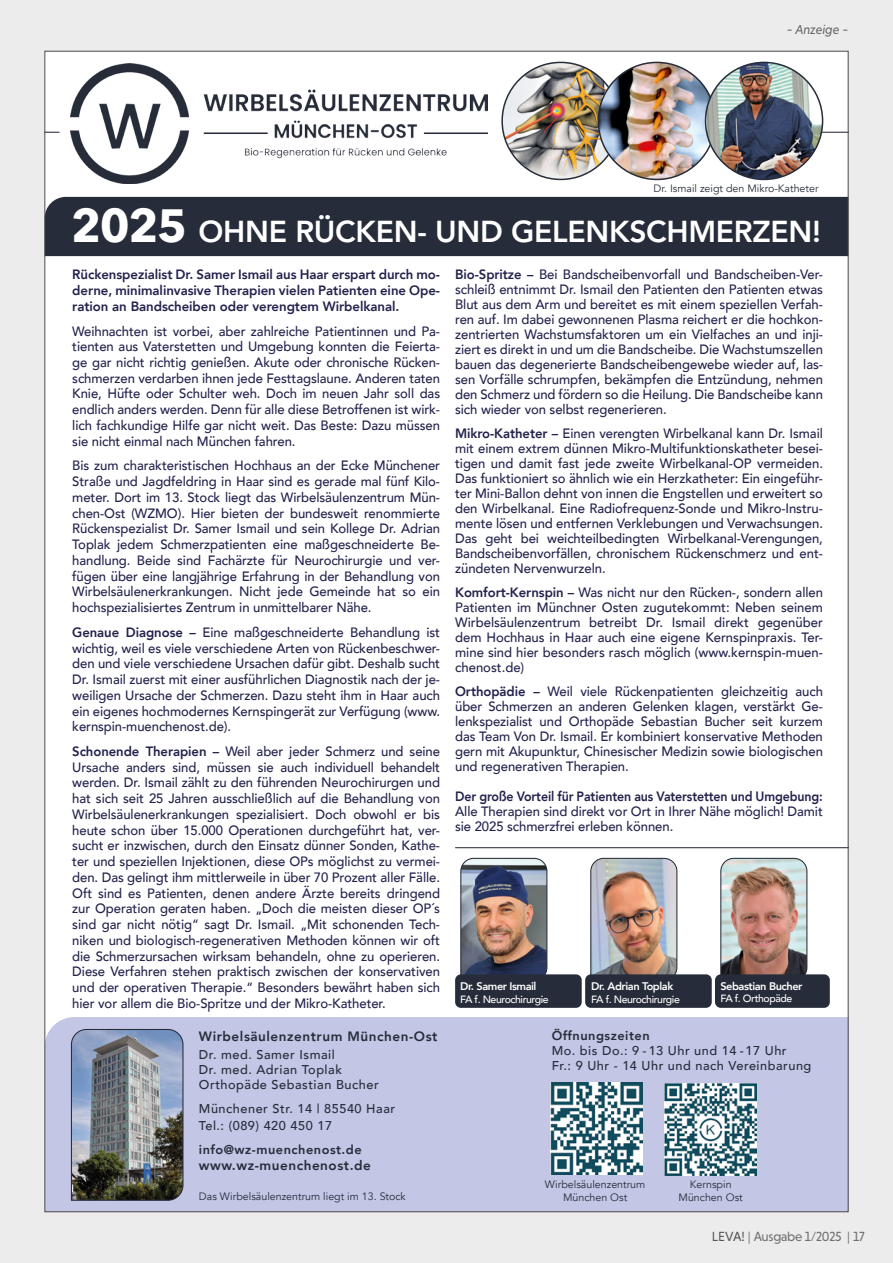
<style>
.page{position:relative;width:893px;height:1263px;background:#ececed}
.page>*{position:absolute;margin:0;border:0;box-sizing:border-box;transform-origin:0 0}
.t1{font:800 30px "Avenir LT Std";letter-spacing:-.01em;color:#fff}
.t2{font:500 13.5px/15.8px "Avenir";letter-spacing:-.005em;color:#22224d;text-align:justify}
.t3{font:800 13.5px/15.8px "Avenir";letter-spacing:-.01em;color:#22224d;text-align:justify}
.t4{font:800 13.5px "Avenir";letter-spacing:-.01em;color:#22224d;scale:.92 1}
.t5{font:800 13.5px "Avenir";letter-spacing:.04em;color:#262c39}
.t6{font:13.5px "Niveau Grotesk";letter-spacing:-.02em;color:#6f6f6e}
.t7{font:500 12.75px/15px "Avenir";letter-spacing:.04em;color:#262c39}
.t8{font:800 12.75px "Avenir";letter-spacing:.04em;color:#262c39}
.t9{font:italic 12px "New Hero";letter-spacing:-.01em;color:#636362;scale:.96 1}
.t10{font:800 10.95px "Avenir";letter-spacing:-.04em;color:#fff}
.t11{font:10.65px/12.8px "Avenir";color:#262c39;text-align:center}
.t12{font:500 10.5px "Avenir";letter-spacing:-.04em;color:#fff}
.s1{font-family:"Avenir Next";font-weight:700;font-size:46.5px}
.s2{font-weight:800}
.s3{color:#565656}
</style>
<div class="page">
<div style="left:45px;top:51px;width:803px;height:1161px;background:#fff"></div>
<hr style="left:45px;top:132px;width:803px;height:1px;background:#262c39">
<hr style="left:455px;top:847px;width:393px;height:1px;background:#262c39">
<img style="left:460px;top:857px;width:88px;height:117px">
<img style="left:590px;top:857px;width:88px;height:117px">
<div style="left:455px;top:974px;width:127px;height:34px;background:#262c39;border-radius:6px"></div>
<div style="left:585px;top:974px;width:127px;height:34px;background:#262c39;border-radius:6px"></div>
<div style="left:47px;top:1017px;width:799px;height:193px;background:#c3c6e5"></div>
<img style="left:665px;top:1083px;width:92px;height:92px">
<img style="left:551px;top:1082px;width:91px;height:92px">
<img style="left:70px;top:63px;width:418px;height:120px">
<div style="left:47px;top:197px;width:799px;height:59px;background:#262c39"></div>
<img style="left:502px;top:62px;width:117px;height:117px;border-radius:58px">
<img style="left:598px;top:62px;width:117px;height:117px;border-radius:58px">
<img style="left:705px;top:62px;width:118px;height:117px;border-radius:59px">
<div style="left:705px;top:62px;width:118px;height:118px;border:2px solid #262c39;border-radius:50%"></div>
<img style="left:720px;top:857px;width:88px;height:117px">
<div style="left:715px;top:974px;width:115px;height:34px;background:#262c39;border-radius:6px"></div>
<img style="left:70px;top:1028px;width:114px;height:173px">
<p class="t9" style="left:787px;top:21px;width:66px">– Anzeige –</p>
<p class="t11" style="left:654px;top:182px;width:166px">Dr. Ismail zeigt den Mikro-Katheter</p>
<h1 class="t1" style="left:71px;top:214px;width:751px"><span class="s1">2025</span> OHNE RÜCKEN- UND GELENKSCHMERZEN!</h1>
<p class="t2" style="left:455px;top:266px;width:369px;line-height:15px"><span class="s2">Bio-Spritze –</span> Bei Bandscheibenvorfall und Bandscheiben-Ver&shy;schleiß entnimmt Dr. Ismail den Patienten den Patienten etwas Blut aus dem Arm und bereitet es mit einem speziellen Verfah&shy;ren auf. Im dabei gewonnenen Plasma reichert er die hochkon&shy;zentrierten Wachstumsfaktoren um ein Vielfaches an und inji&shy;ziert es direkt in und um die Bandscheibe. Die Wachstumszellen bauen das degenerierte Bandscheibengewebe wieder auf, las&shy;sen Vorfälle schrumpfen, bekämpfen die Entzündung, nehmen den Schmerz und fördern so die Heilung. Die Bandscheibe kann sich wieder von selbst regenerieren.</p>
<p class="t2" style="left:455px;top:425px;width:369px;line-height:15px"><span class="s2">Mikro-Katheter –</span> Einen verengten Wirbelkanal kann Dr. Ismail mit einem extrem dünnen Mikro-Multifunktionskatheter besei&shy;tigen und damit fast jede zweite Wirbelkanal-OP vermeiden.<br>Das funktioniert so ähnlich wie ein Herzkatheter: Ein eingeführ&shy;ter Mini-Ballon dehnt von innen die Engstellen und erweitert so den Wirbelkanal. Eine Radiofrequenz-Sonde und Mikro-Instru&shy;mente lösen und entfernen Verklebungen und Verwachsungen.<br>Das geht bei weichteilbedingten Wirbelkanal-Verengungen, Bandscheibenvorfällen, chronischem Rückenschmerz und ent&shy;zündeten Nervenwurzeln.</p>
<p class="t2" style="left:455px;top:584px;width:369px;line-height:15px"><span class="s2">Komfort-Kernspin –</span> Was nicht nur den Rücken-, sondern allen Patienten im Münchner Osten zugutekommt: Neben seinem Wirbelsäulenzentrum betreibt Dr. Ismail direkt gegenüber dem Hochhaus in Haar auch eine eigene Kernspinpraxis. Ter&shy;mine sind hier besonders rasch möglich (www.kernspin-muen&shy;chenost.de)</p>
<p class="t2" style="left:455px;top:683px;width:369px;line-height:15px"><span class="s2">Orthopädie –</span> Weil viele Rückenpatienten gleichzeitig auch über Schmerzen an anderen Gelenken klagen, verstärkt Ge&shy;lenkspezialist und Orthopäde Sebastian Bucher seit kurzem das Team Von Dr. Ismail. Er kombiniert konservative Methoden gern mit Akupunktur, Chinesischer Medizin sowie biologischen und regenerativen Therapien.</p>
<p class="t4" style="left:455px;top:786px;width:401px">Der große Vorteil für Patienten aus Vaterstetten und Umgebung:</p>
<p class="t2" style="left:455px;top:803px;width:369px;line-height:15px">Alle Therapien sind direkt vor Ort in Ihrer Nähe möglich! Damit sie 2025 schmerzfrei erleben können.</p>
<p class="t3" style="left:72px;top:267px;width:369px">Rückenspezialist Dr. Samer Ismail aus Haar erspart durch mo&shy;derne, minimalinvasive Therapien vielen Patienten eine Ope&shy;ration an Bandscheiben oder verengtem Wirbelkanal.</p>
<p class="t2" style="left:72px;top:322px;width:369px">Weihnachten ist vorbei, aber zahlreiche Patientinnen und Pa&shy;tienten aus Vaterstetten und Umgebung konnten die Feierta&shy;ge gar nicht richtig genießen. Akute oder chronische Rücken&shy;schmerzen verdarben ihnen jede Festtagslaune. Anderen taten Knie, Hüfte oder Schulter weh. Doch im neuen Jahr soll das endlich anders werden. Denn für alle diese Betroffenen ist wirk&shy;lich fachkundige Hilfe gar nicht weit. Das Beste: Dazu müssen sie nicht einmal nach München fahren.</p>
<p class="t2" style="left:72px;top:457px;width:369px">Bis zum charakteristischen Hochhaus an der Ecke Münchener Straße und Jagdfeldring in Haar sind es gerade mal fünf Kilo&shy;meter. Dort im 13. Stock liegt das Wirbelsäulenzentrum Mün&shy;chen-Ost (WZMO). Hier bieten der bundesweit renommierte Rückenspezialist Dr. Samer Ismail und sein Kollege Dr. Adrian Toplak jedem Schmerzpatienten eine maßgeschneiderte Be&shy;handlung. Beide sind Fachärzte für Neurochirurgie und ver&shy;fügen über eine langjährige Erfahrung in der Behandlung von Wirbelsäulenerkrankungen. Nicht jede Gemeinde hat so ein hochspezialisiertes Zentrum in unmittelbarer Nähe.</p>
<p class="t2" style="left:72px;top:623px;width:369px"><span class="s2">Genaue Diagnose –</span> Eine maßgeschneiderte Behandlung ist wichtig, weil es viele verschiedene Arten von Rückenbeschwer&shy;den und viele verschiedene Ursachen dafür gibt. Deshalb sucht Dr. Ismail zuerst mit einer ausführlichen Diagnostik nach der je&shy;weiligen Ursache der Schmerzen. Dazu steht ihm in Haar auch ein eigenes hochmodernes Kernspingerät zur Verfügung (www. kernspin-muenchenost.de).</p>
<p class="t2" style="left:72px;top:743px;width:369px"><span class="s2">Schonende Therapien –</span> Weil aber jeder Schmerz und seine Ursache anders sind, müssen sie auch individuell behandelt werden. Dr. Ismail zählt zu den führenden Neurochirurgen und hat sich seit 25 Jahren ausschließlich auf die Behandlung von Wirbelsäulenerkrankungen spezialisiert. Doch obwohl er bis heute schon über 15.000 Operationen durchgeführt hat, ver&shy;sucht er inzwischen, durch den Einsatz dünner Sonden, Kathe&shy;ter und speziellen Injektionen, diese OPs möglichst zu vermei&shy;den. Das gelingt ihm mittlerweile in über 70 Prozent aller Fälle.<br>Oft sind es Patienten, denen andere Ärzte bereits dringend zur Operation geraten haben. „Doch die meisten dieser OP´s sind gar nicht nötig“ sagt Dr. Ismail. „Mit schonenden Tech&shy;niken und biologisch-regenerativen Methoden können wir oft die Schmerzursachen wirksam behandeln, ohne zu operieren.<br>Diese Verfahren stehen praktisch zwischen der konservativen und der operativen Therapie.“ Besonders bewährt haben sich hier vor allem die Bio-Spritze und der Mikro-Katheter.</p>
<p class="t5" style="left:199px;top:1026px;width:240px">Wirbelsäulenzentrum München-Ost</p>
<p class="t7" style="left:199px;top:1046px;width:181px">Dr. med. Samer Ismail<br>Dr. med. Adrian Toplak<br>Orthopäde Sebastian Bucher</p>
<p class="t7" style="left:199px;top:1100px;width:198px;line-height:16.5px">Münchener Str. 14 | 85540 Haar<br>Tel.: (089) 420 450 17</p>
<p class="t8" style="left:199px;top:1139px;width:164px">info@wz-muenchenost.de</p>
<p class="t5" style="left:199px;top:1155px;width:174px">www.wz-muenchenost.de</p>
<p class="t11" style="left:199px;top:1190px;width:208px">Das Wirbelsäulenzentrum liegt im 13. Stock</p>
<p class="t11" style="left:545px;top:1178px;width:102px">Wirbelsäulenzentrum<br>München Ost</p>
<p class="t11" style="left:679px;top:1178px;width:66px">Kernspin<br>München Ost</p>
<p class="t10" style="left:720px;top:977px;width:84px">Sebastian Bucher</p>
<p class="t12" style="left:720px;top:989px;width:73px">FA f. Orthopäde</p>
<p class="t10" style="left:460px;top:978px;width:78px">Dr. Samer Ismail</p>
<p class="t12" style="left:460px;top:990px;width:90px">FA f. Neurochirurgie</p>
<p class="t10" style="left:591px;top:978px;width:84px">Dr. Adrian Toplak</p>
<p class="t12" style="left:591px;top:990px;width:90px">FA f. Neurochirurgie</p>
<p class="t8" style="left:552px;top:1026px;width:100px">Öffnungszeiten</p>
<p class="t7" style="left:552px;top:1043px;width:261px">Mo. bis Do.: 9 - 13 Uhr und 14 -17 Uhr<br>Fr.: 9 Uhr - 14 Uhr und nach Vereinbarung</p>
<p class="t6" style="left:712px;top:1229px;width:155px"><span class="s3">LEVA!</span> | Ausgabe 1/2025 | 17</p>
</div>
